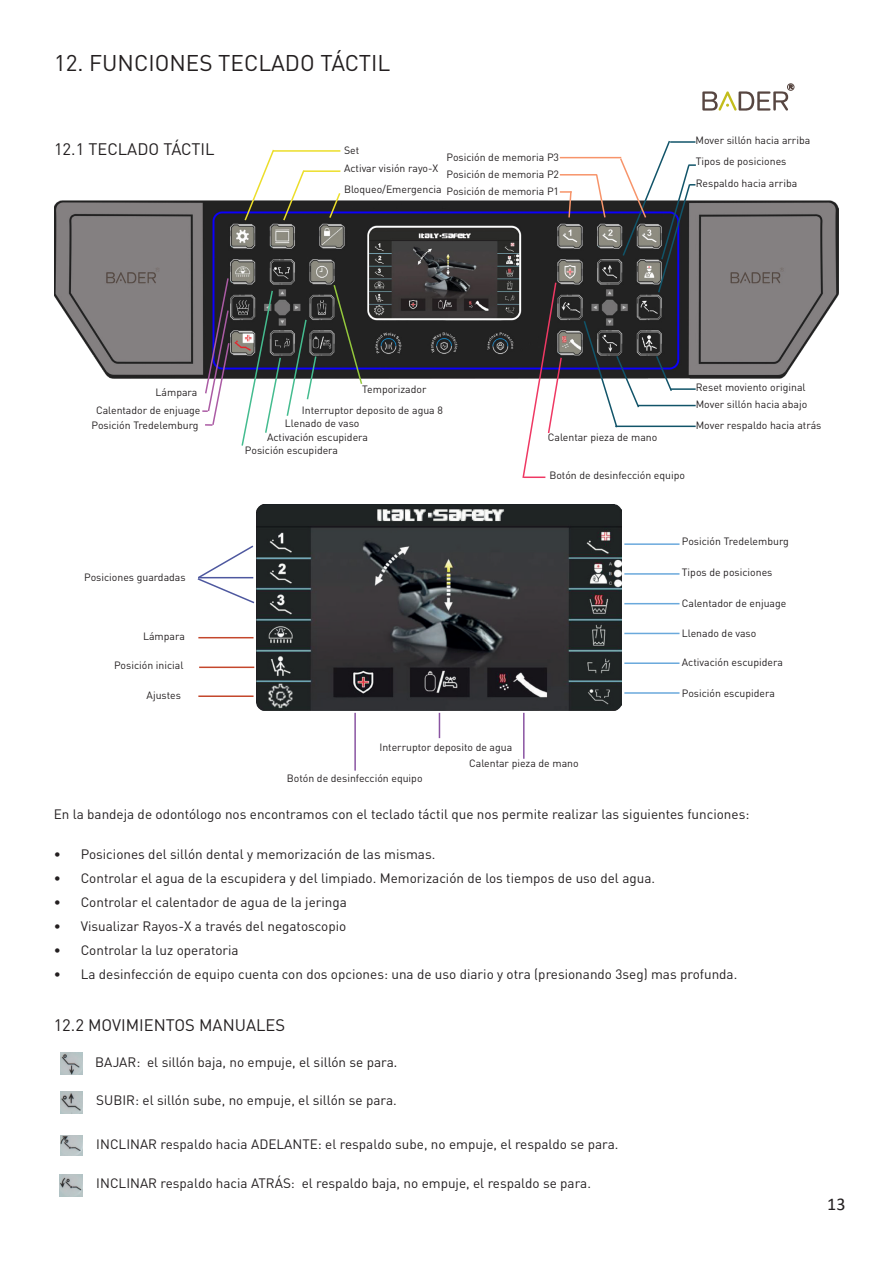
<style>
.page{position:relative;width:893px;height:1263px;background:#fff}
.page>*{position:absolute;margin:0;border:0;box-sizing:border-box;transform-origin:0 0}
.t1{font:22.5px "DIN Pro";color:#231f20}
.t2{font:18px "Calibri";color:#231f20}
.t3{font:16.5px "DIN Pro";color:#231f20}
.t4{font:13.5px "DIN Pro";color:#231f20}
.t5{font:10.5px "DIN Pro";color:#231f20}
.s1{font-family:"Calibri"}
</style>
<div class="page">
<div style="left:787px;top:84px;width:7px;height:7px;border:1px solid #574641;border-radius:50%"></div>
<svg style="left:702px;top:85px;width:91px;height:26px"></svg>
<img style="left:54px;top:200px;width:785px;height:179px">
<hr style="left:638px;top:405px;width:58px;height:1px;background:#115469">
<hr style="left:615px;top:426px;width:81px;height:1px;background:#115469">
<svg style="left:582px;top:319px;width:58px;height:109px"></svg>
<svg style="left:560px;top:191px;width:12px;height:28px"></svg>
<hr style="left:560px;top:174px;width:37px;height:2px;background:#f7946a">
<svg style="left:595px;top:174px;width:12px;height:45px"></svg>
<hr style="left:560px;top:157px;width:61px;height:1px;background:#f7946a">
<svg style="left:521px;top:281px;width:42px;height:197px"></svg>
<svg style="left:619px;top:141px;width:77px;height:153px"></svg>
<hr style="left:670px;top:388px;width:26px;height:2px;background:#115469">
<svg style="left:655px;top:354px;width:18px;height:37px"></svg>
<svg style="left:328px;top:193px;width:14px;height:27px"></svg>
<svg style="left:282px;top:171px;width:24px;height:51px"></svg>
<hr style="left:303px;top:170px;width:37px;height:2px;background:#ecde2a">
<hr style="left:273px;top:150px;width:67px;height:2px;background:#ecde2a">
<svg style="left:243px;top:149px;width:32px;height:73px"></svg>
<svg style="left:202px;top:277px;width:29px;height:149px"></svg>
<svg style="left:240px;top:289px;width:77px;height:157px"></svg>
<svg style="left:332px;top:283px;width:31px;height:101px;background:#343734"></svg>
<img style="left:256px;top:504px;width:365px;height:207px">
<svg style="left:197px;top:545px;width:58px;height:59px"></svg>
<hr style="left:198px;top:637px;width:56px;height:1px;background:#c4472c">
<hr style="left:198px;top:695px;width:56px;height:2px;background:#c4472c">
<hr style="left:199px;top:666px;width:55px;height:2px;background:#c4472c">
<hr style="left:354px;top:713px;width:2px;height:58px;background:#8a54a2">
<svg style="left:439px;top:713px;width:1px;height:25px"></svg>
<hr style="left:523px;top:713px;width:2px;height:46px;background:#8a54a2">
<hr style="left:624px;top:543px;width:55px;height:2px;background:#6aa9dc">
<hr style="left:624px;top:573px;width:55px;height:2px;background:#6aa9dc">
<hr style="left:624px;top:603px;width:55px;height:1px;background:#6aa9dc">
<hr style="left:624px;top:633px;width:55px;height:1px;background:#6aa9dc">
<hr style="left:624px;top:662px;width:55px;height:2px;background:#6aa9dc">
<hr style="left:624px;top:692px;width:55px;height:2px;background:#6aa9dc">
<img style="left:61px;top:1053px;width:21px;height:22px">
<img style="left:61px;top:1091px;width:21px;height:22px">
<img style="left:61px;top:1135px;width:21px;height:20px">
<img style="left:60px;top:1174px;width:22px;height:22px">
<p class="t1" style="left:54px;top:48px;width:338px">12. FUNCIONES TECLADO TÁCTIL</p>
<p class="t3" style="left:54px;top:138px;width:162px">12.1 TECLADO TÁCTIL</p>
<p class="t5" style="left:344px;top:143px;width:17px">Set</p>
<p class="t5" style="left:344px;top:161px;width:96px">Activar visión rayo-X</p>
<p class="t5" style="left:446px;top:150px;width:114px">Posición de memoria P3</p>
<p class="t5" style="left:446px;top:167px;width:114px">Posición de memoria P2</p>
<p class="t5" style="left:344px;top:182px;width:99px">Bloqueo/Emergencia</p>
<p class="t5" style="left:446px;top:185px;width:114px">Posición de memoria P1</p>
<p class="t5" style="left:695px;top:133px;width:116px">Mover sillón hacia arriba</p>
<p class="t5" style="left:696px;top:154px;width:92px">Tipos de posiciones</p>
<p class="t5" style="left:696px;top:176px;width:103px">Respaldo hacia arriba</p>
<p class="t5" style="left:156px;top:385px;width:43px">Lámpara</p>
<p class="t5" style="left:96px;top:403px;width:106px">Calentador de enjuage</p>
<p class="t5" style="left:92px;top:418px;width:108px">Posición Tredelemburg</p>
<p class="t5" style="left:362px;top:382px;width:66px">Temporizador</p>
<p class="t5" style="left:302px;top:403px;width:142px">Interruptor deposito de agua 8</p>
<p class="t5" style="left:285px;top:416px;width:76px">Llenado de vaso</p>
<p class="t5" style="left:267px;top:430px;width:103px">Activación escupidera</p>
<p class="t5" style="left:245px;top:443px;width:95px">Posición escupidera</p>
<p class="t5" style="left:548px;top:430px;width:111px">Calentar pieza de mano</p>
<p class="t5" style="left:549px;top:468px;width:137px">Botón de desinfección equipo</p>
<p class="t5" style="left:696px;top:380px;width:111px">Reset moviento original</p>
<p class="t5" style="left:696px;top:397px;width:113px">Mover sillón hacia abajo</p>
<p class="t5" style="left:696px;top:418px;width:127px">Mover respaldo hacia atrás</p>
<p class="t5" style="left:84px;top:570px;width:103px">Posiciones guardadas</p>
<p class="t5" style="left:143px;top:629px;width:43px">Lámpara</p>
<p class="t5" style="left:114px;top:658px;width:71px">Posición inicial</p>
<p class="t5" style="left:147px;top:688px;width:36px">Ajustes</p>
<p class="t5" style="left:379px;top:740px;width:134px">Interruptor deposito de agua</p>
<p class="t5" style="left:287px;top:771px;width:137px">Botón de desinfección equipo</p>
<p class="t5" style="left:469px;top:756px;width:111px">Calentar pieza de mano</p>
<p class="t5" style="left:682px;top:534px;width:108px">Posición Tredelemburg</p>
<p class="t5" style="left:682px;top:565px;width:92px">Tipos de posiciones</p>
<p class="t5" style="left:682px;top:596px;width:106px">Calentador de enjuage</p>
<p class="t5" style="left:682px;top:626px;width:76px">Llenado de vaso</p>
<p class="t5" style="left:682px;top:655px;width:103px">Activación escupidera</p>
<p class="t5" style="left:682px;top:686px;width:95px">Posición escupidera</p>
<p class="t4" style="left:54px;top:805px;width:697px">En la bandeja de odontólogo nos encontramos con el teclado táctil que nos permite realizar las siguientes funciones:</p>
<p class="t4" style="left:54px;top:845px;width:383px">• Posiciones del sillón dental y memorización de las mismas.</p>
<p class="t4" style="left:54px;top:869px;width:603px">• Controlar el agua de la escupidera y del limpiado. Memorización de los tiempos de uso del agua.</p>
<p class="t4" style="left:54px;top:893px;width:295px">• Controlar el calentador de agua de la jeringa</p>
<p class="t4" style="left:54px;top:917px;width:294px">• Visualizar Rayos-X a través del negatoscopio</p>
<p class="t4" style="left:54px;top:941px;width:187px">• Controlar la luz operatoria</p>
<p class="t4" style="left:54px;top:965px;width:685px">• La desinfección de equipo cuenta con dos opciones: una de uso diario y otra (presionando 3seg) mas profunda.</p>
<p class="t3" style="left:54px;top:1013px;width:233px">12.2 MOVIMIENTOS MANUALES</p>
<p class="t4" style="left:95px;top:1052px;width:304px">BAJAR: el sillón baja, no empuje, el sillón se para<span class="s1">.</span></p>
<p class="t4" style="left:96px;top:1091px;width:302px">SUBIR: el sillón sube, no empuje, el sillón se para.</p>
<p class="t4" style="left:96px;top:1135px;width:524px">INCLINAR respaldo hacia ADELANTE: el respaldo sube, no empuje, el respaldo se para.</p>
<p class="t4" style="left:96px;top:1174px;width:496px">INCLINAR respaldo hacia ATRÁS: el respaldo baja, no empuje, el respaldo se para.</p>
<h2 class="t2" style="left:827px;top:1191px;width:20px">13</h2>
</div>
